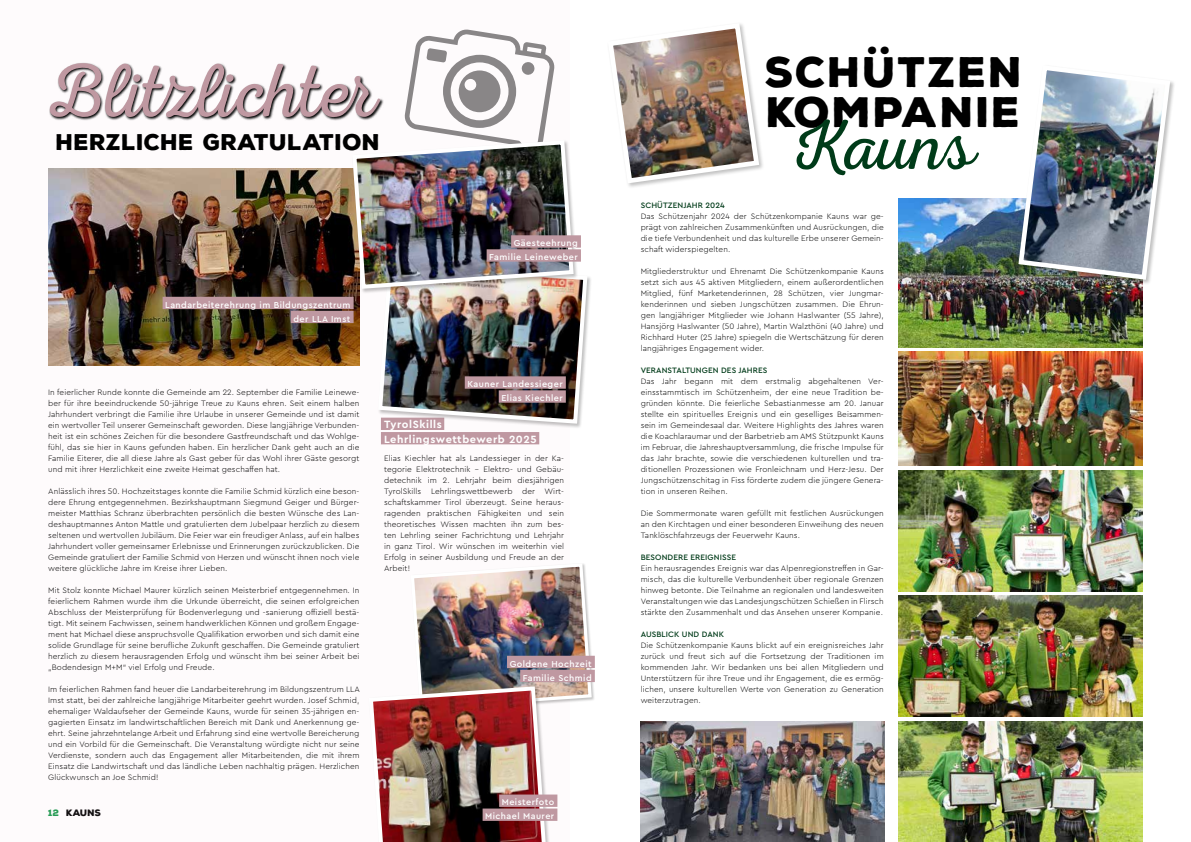
<style>
.page{position:relative;width:1191px;height:842px;background:#fff}
.page>*{position:absolute;margin:0;border:0;box-sizing:border-box;transform-origin:0 0}
.t1{font:76.2px "Nexa Rust Script L 0";letter-spacing:.005em;color:#bf98a1}
.t2{font:70.9px "Nexa Rust Script L 0";color:#003b19}
.t3{font:900 41.4px/40px "Nexa Rust Sans";letter-spacing:.04em;color:#000}
.t4{font:900 22px "Nexa Rust Sans";letter-spacing:.01em;color:#000}
.t5{font:700 11px/14.4px "Cera Pro";letter-spacing:.05em;color:#fff}
.t6{font:500 9px/14px "Cera Pro";letter-spacing:.05em;color:#fff;text-align:right}
.t7{font:900 9px "Nexa Rust Sans";color:#000}
.t8{font:300 8.2px/11px "Cera Pro";letter-spacing:.01em;color:#000;text-align:justify}
.t9{font:500 8.2px "Cera Pro";letter-spacing:.01em;color:#003b19}
.s1{color:#16984a}
</style>
<div class="page">
<div style="left:0;top:0;width:570px;height:842px;background:#fefbfc"></div>
<div style="left:381px;top:418px;width:63px;height:12px;background:#bf98a1"></div>
<div style="left:381px;top:432px;width:158px;height:12px;background:#bf98a1"></div>
<svg style="left:49px;top:62px;width:301px;height:59px"></svg>
<img style="left:48px;top:168px;width:302px;height:198px">
<div style="left:377px;top:261px;width:215px;height:167px;background:#000;opacity:.25"></div>
<img style="left:350px;top:29px;width:239px;height:397px">
<div style="left:163px;top:297px;width:190px;height:12px;background:#bf98a1"></div>
<div style="left:291px;top:311px;width:62px;height:12px;background:#bf98a1"></div>
<div style="left:511px;top:235px;width:70px;height:13px;background:#bf98a1"></div>
<div style="left:486px;top:249px;width:95px;height:13px;background:#bf98a1"></div>
<div style="left:465px;top:376px;width:101px;height:13px;background:#bf98a1"></div>
<div style="left:499px;top:390px;width:67px;height:13px;background:#bf98a1"></div>
<img style="left:899px;top:199px;width:243px;height:149px">
<img style="left:899px;top:352px;width:243px;height:113px">
<img style="left:899px;top:470px;width:243px;height:121px">
<img style="left:899px;top:595px;width:243px;height:121px">
<img style="left:899px;top:721px;width:243px;height:121px">
<div style="left:1017px;top:64px;width:158px;height:221px;background:#000;opacity:.25"></div>
<img style="left:1015px;top:64px;width:157px;height:218px">
<img style="left:613px;top:24px;width:149px;height:162px">
<div style="left:507px;top:656px;width:88px;height:12px;background:#bf98a1"></div>
<div style="left:520px;top:670px;width:75px;height:12px;background:#bf98a1"></div>
<img style="left:373px;top:564px;width:220px;height:278px">
<div style="left:499px;top:794px;width:58px;height:13px;background:#bf98a1"></div>
<div style="left:482px;top:808px;width:75px;height:13px;background:#bf98a1"></div>
<img style="left:641px;top:721px;width:243px;height:121px">
<h1 class="t1" style="left:50px;top:50px;width:329px">Blitzlichter</h1>
<h3 class="t4" style="left:56px;top:127px;width:326px">HERZLICHE GRATULATION</h3>
<p class="t6" style="left:165px;top:297px;width:187px">Landarbeiterehrung im Bildungszentrum der LLA Imst</p>
<p class="t6" style="left:489px;top:236px;width:90px">Gäesteehrung<br>Familie Leineweber</p>
<p class="t8" style="left:48px;top:386px;width:313px">In feierlicher Runde konnte die Gemeinde am 22. September die Familie Leinewe&shy;ber für ihre beeindruckende 50-jährige Treue zu Kauns ehren. Seit einem halben Jahrhundert verbringt die Familie ihre Urlaube in unserer Gemeinde und ist damit ein wertvoller Teil unserer Gemeinschaft geworden. Diese langjährige Verbunden&shy;heit ist ein schönes Zeichen für die besondere Gastfreundschaft und das Wohlge&shy;fühl, das sie hier in Kauns gefunden haben. Ein herzlicher Dank geht auch an die Familie Eiterer, die all diese Jahre als Gast geber für das Wohl ihrer Gäste gesorgt und mit ihrer Herzlichkeit eine zweite Heimat geschaffen hat.</p>
<p class="t8" style="left:48px;top:485px;width:313px">Anlässlich ihres 50. Hochzeitstages konnte die Familie Schmid kürzlich eine beson&shy;dere Ehrung entgegennehmen. Bezirkshauptmann Siegmund Geiger und Bürger&shy;meister Matthias Schranz überbrachten persönlich die besten Wünsche des Lan&shy;deshauptmannes Anton Mattle und gratulierten dem Jubelpaar herzlich zu diesem seltenen und wertvollen Jubiläum. Die Feier war ein freudiger Anlass, auf ein halbes Jahrhundert voller gemeinsamer Erlebnisse und Erinnerungen zurückzublicken. Die Gemeinde gratuliert der Familie Schmid von Herzen und wünscht ihnen noch viele weitere glückliche Jahre im Kreise ihrer Lieben.</p>
<p class="t8" style="left:48px;top:584px;width:313px">Mit Stolz konnte Michael Maurer kürzlich seinen Meisterbrief entgegennehmen. In feierlichem Rahmen wurde ihm die Urkunde überreicht, die seinen erfolgreichen Abschluss der Meisterprüfung für Bodenverlegung und -sanierung offiziell bestä&shy;tigt. Mit seinem Fachwissen, seinem handwerklichen Können und großem Engage&shy;ment hat Michael diese anspruchsvolle Qualifikation erworben und sich damit eine solide Grundlage für seine berufliche Zukunft geschaffen. Die Gemeinde gratuliert herzlich zu diesem herausragenden Erfolg und wünscht ihm bei seiner Arbeit bei „Bodendesign M+M“ viel Erfolg und Freude.</p>
<p class="t8" style="left:48px;top:683px;width:313px">Im feierlichen Rahmen fand heuer die Landarbeiterehrung im Bildungszentrum LLA Imst statt, bei der zahlreiche langjährige Mitarbeiter geehrt wurden. Josef Schmid, ehemaliger Waldaufseher der Gemeinde Kauns, wurde für seinen 35-jährigen en&shy;gagierten Einsatz im landwirtschaftlichen Bereich mit Dank und Anerkennung ge&shy;ehrt. Seine jahrzehntelange Arbeit und Erfahrung sind eine wertvolle Bereicherung und ein Vorbild für die Gemeinschaft. Die Veranstaltung würdigte nicht nur seine Verdienste, sondern auch das Engagement aller Mitarbeitenden, die mit ihrem Einsatz die Landwirtschaft und das ländliche Leben nachhaltig prägen. Herzlichen Glückwunsch an Joe Schmid!</p>
<p class="t7" style="left:48px;top:807px;width:54px"><span class="s1">12</span> KAUNS</p>
<p class="t6" style="left:467px;top:377px;width:97px">Kauner Landessieger<br>Elias Kiechler</p>
<h3 class="t5" style="left:384px;top:417px;width:154px">TyrolSkills<br>Lehrlingswettbewerb 2025</h3>
<p class="t8" style="left:384px;top:452px;width:182px">Elias Kiechler hat als Landessieger in der Ka&shy;tegorie Elektrotechnik - Elektro- und Gebäu&shy;detechnik im 2. Lehrjahr beim diesjährigen TyrolSkills Lehrlingswettbewerb der Wirt&shy;schaftskammer Tirol überzeugt. Seine heraus&shy;ragenden praktischen Fähigkeiten und sein theoretisches Wissen machten ihn zum bes&shy;ten Lehrling seiner Fachrichtung und Lehrjahr in ganz Tirol. Wir wünschen im weiterhin viel Erfolg in seiner Ausbildung und Freude an der Arbeit!</p>
<p class="t6" style="left:509px;top:656px;width:84px">Goldene Hochzeit<br>Familie Schmid</p>
<p class="t6" style="left:485px;top:795px;width:71px">Meisterfoto<br>Michael Maurer</p>
<h3 class="t3" style="left:764px;top:52px;width:259px">SCHÜTZEN<br>KOMPANIE</h3>
<h2 class="t2" style="left:793px;top:107px;width:183px">Kauns</h2>
<p class="t9" style="left:640px;top:199px;width:86px">SCHÜTZENJAHR 2024</p>
<p class="t8" style="left:640px;top:210px;width:245px">Das Schützenjahr 2024 der Schützenkompanie Kauns war ge&shy;prägt von zahlreichen Zusammenkünften und Ausrückungen, die die tiefe Verbundenheit und das kulturelle Erbe unserer Gemein&shy;schaft widerspiegelten.</p>
<p class="t8" style="left:640px;top:265px;width:245px">Mitgliederstruktur und Ehrenamt Die Schützenkompanie Kauns setzt sich aus 45 aktiven Mitgliedern, einem außerordentlichen Mitglied, fünf Marketenderinnen, 28 Schützen, vier Jungmar&shy;kenderinnen und sieben Jungschützen zusammen. Die Ehrun&shy;gen langjähriger Mitglieder wie Johann Haslwanter (55 Jahre), Hansjörg Haslwanter (50 Jahre), Martin Walzthöni (40 Jahre) und Richhard Huter (25 Jahre) spiegeln die Wertschätzung für deren langjähriges Engagement wider.</p>
<p class="t9" style="left:640px;top:364px;width:128px">VERANSTALTUNGEN DES JAHRES</p>
<p class="t8" style="left:640px;top:375px;width:245px">Das Jahr begann mit dem erstmalig abgehaltenen Ver&shy;einsstammtisch im Schützenheim, der eine neue Tradition be&shy;gründen könnte. Die feierliche Sebastianmesse am 20. Januar stellte ein spirituelles Ereignis und ein geselliges Beisammen&shy;sein im Gemeindesaal dar. Weitere Highlights des Jahres waren die Koachlaraumar und der Barbetrieb am AMS Stützpunkt Kauns im Februar, die Jahreshauptversammlung, die frische Impulse für das Jahr brachte, sowie die verschiedenen kulturellen und tra&shy;ditionellen Prozessionen wie Fronleichnam und Herz-Jesu. Der Jungschützenschitag in Fiss förderte zudem die jüngere Genera&shy;tion in unseren Reihen.</p>
<p class="t8" style="left:640px;top:507px;width:244px">Die Sommermonate waren gefüllt mit festlichen Ausrückungen an den Kirchtagen und einer besonderen Einweihung des neuen Tanklöschfahrzeugs der Feuerwehr Kauns.</p>
<p class="t9" style="left:640px;top:551px;width:97px">BESONDERE EREIGNISSE</p>
<p class="t8" style="left:640px;top:562px;width:245px">Ein herausragendes Ereignis war das Alpenregionstreffen in Gar&shy;misch, das die kulturelle Verbundenheit über regionale Grenzen hinweg betonte. Die Teilnahme an regionalen und landesweiten Veranstaltungen wie das Landesjungschützen Schießen in Flirsch stärkte den Zusammenhalt und das Ansehen unserer Kompanie.</p>
<p class="t9" style="left:640px;top:628px;width:85px">AUSBLICK UND DANK</p>
<p class="t8" style="left:640px;top:639px;width:245px">Die Schützenkompanie Kauns blickt auf ein ereignisreiches Jahr zurück und freut sich auf die Fortsetzung der Traditionen im kommenden Jahr. Wir bedanken uns bei allen Mitgliedern und Unterstützern für ihre Treue und ihr Engagement, die es ermög&shy;lichen, unsere kulturellen Werte von Generation zu Generation weiterzutragen.</p>
</div>
